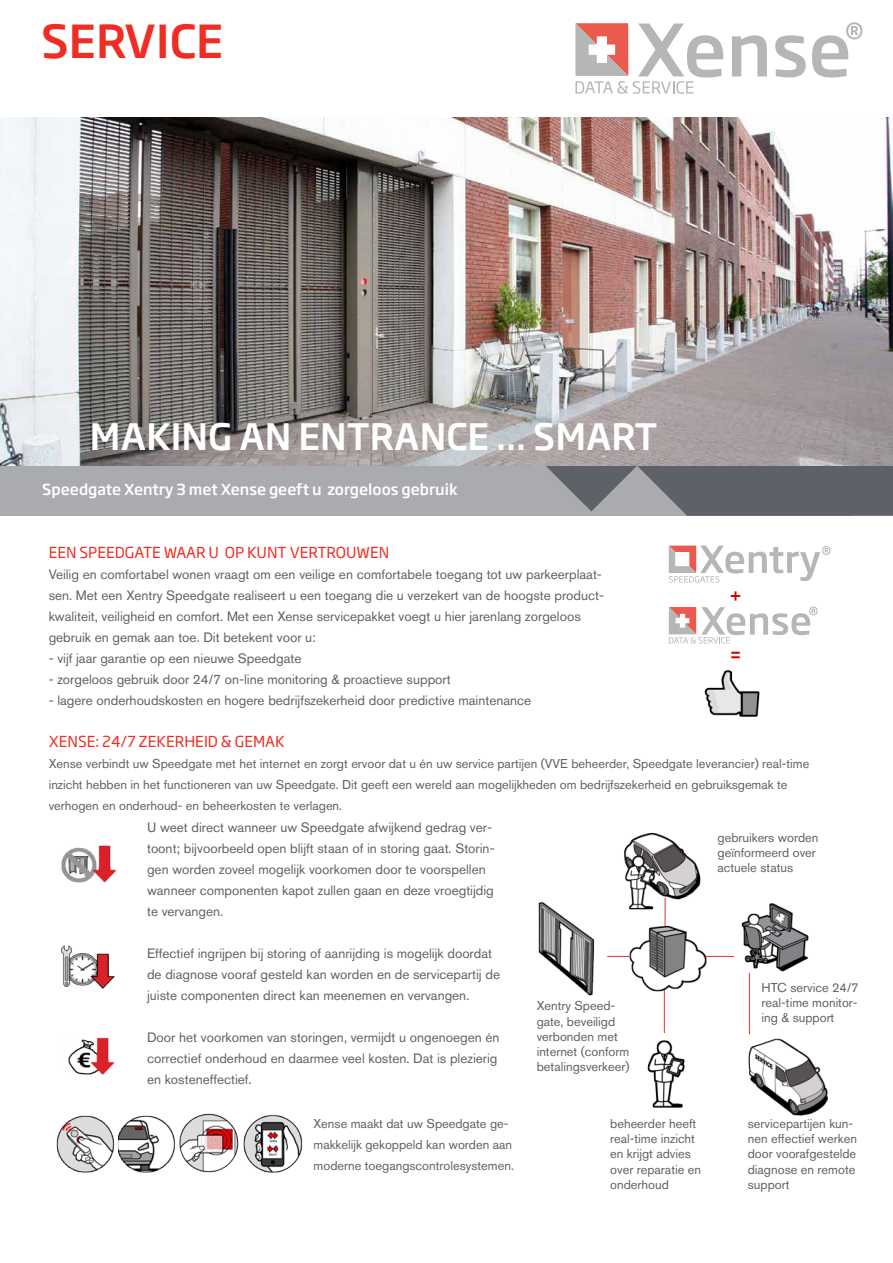
<style>
.page{position:relative;width:893px;height:1263px;background:#fff}
.page>*{position:absolute;margin:0;border:0;box-sizing:border-box;transform-origin:0 0}
.t1{font:500 45px "Soho Gothic Pro";color:#ee2e24}
.t2{font:500 36px "Soho Gothic Pro";color:#fff}
.t3{font:500 18px "Soho Gothic Pro";color:#c00}
.t4{font:15px "Soho Gothic Pro";color:#ee2e24}
.t5{font:500 15px "Soho Gothic Pro";color:#fff}
.t6{font:13.5px/21px "Akzidenz Grotesk BQ";color:#5e6168}
.t7{font:12.75px/15.3px "Akzidenz Grotesk BQ";color:#5e6168}
</style>
<div class="page">
<div style="left:0;top:466px;width:851px;height:50px;background:#a9abae"></div>
<svg style="left:546px;top:466px;width:347px;height:50px"></svg>
<img style="left:0;top:117px;width:893px;height:349px">
<hr style="left:607px;top:956px;width:127px;height:1px;background:#ee2e24">
<hr style="left:749px;top:973px;width:1px;height:61px;background:#ee2e24">
<hr style="left:664px;top:987px;width:1px;height:46px;background:#ee2e24">
<img style="left:538px;top:902px;width:82px;height:94px">
<img style="left:625px;top:916px;width:85px;height:84px">
<img style="left:726px;top:903px;width:83px;height:78px">
<img style="left:748px;top:1033px;width:80px;height:83px">
<img style="left:647px;top:1040px;width:38px;height:68px">
<img style="left:616px;top:832px;width:85px;height:84px">
<img style="left:68px;top:1037px;width:47px;height:38px">
<img style="left:61px;top:845px;width:56px;height:38px">
<img style="left:704px;top:670px;width:56px;height:47px">
<img style="left:61px;top:945px;width:54px;height:44px">
<img style="left:56px;top:1115px;width:119px;height:58px">
<img style="left:179px;top:1113px;width:60px;height:60px">
<svg style="left:669px;top:546px;width:162px;height:37px"></svg>
<svg style="left:669px;top:606px;width:149px;height:37px"></svg>
<svg style="left:732px;top:35px;width:35px;height:41px"></svg>
<svg style="left:775px;top:35px;width:31px;height:42px"></svg>
<svg style="left:812px;top:22px;width:50px;height:56px"></svg>
<svg style="left:575px;top:23px;width:148px;height:71px"></svg>
<img style="left:243px;top:1115px;width:60px;height:58px">
<h1 class="t1" style="left:41px;top:6px;width:184px">SERVICE</h1>
<h2 class="t2" style="left:90px;top:408px;width:569px">MAKING AN ENTRANCE ... SMART</h2>
<p class="t5" style="left:42px;top:478px;width:417px">Speedgate Xentry 3 met Xense geeft u zorgeloos gebruik</p>
<p class="t4" style="left:49px;top:541px;width:342px">EEN SPEEDGATE WAAR U OP KUNT VERTROUWEN</p>
<p class="t6" style="left:49px;top:564px;width:557px">Veilig en comfortabel wonen vraagt om een veilige en comfortabele toegang tot uw parkeerplaat&shy;sen. Met een Xentry Speedgate realiseert u een toegang die u verzekert van de hoogste product&shy;kwaliteit, veiligheid en comfort. Met een Xense servicepakket voegt u hier jarenlang zorgeloos gebruik en gemak aan toe. Dit betekent voor u:</p>
<p class="t6" style="left:49px;top:648px;width:254px">- vijf jaar garantie op een nieuwe Speedgate</p>
<p class="t6" style="left:49px;top:669px;width:404px">- zorgeloos gebruik door 24/7 on-line monitoring &amp; proactieve support</p>
<p class="t6" style="left:49px;top:690px;width:484px">- lagere onderhoudskosten en hogere bedrijfszekerheid door predictive maintenance</p>
<h3 class="t3" style="left:729px;top:582px;width:14px">+</h3>
<h3 class="t3" style="left:729px;top:641px;width:14px">=</h3>
<p class="t4" style="left:49px;top:730px;width:238px">XENSE: 24/7 ZEKERHEID &amp; GEMAK</p>
<p class="t7" style="left:49px;top:753px;width:762px;line-height:21px">Xense verbindt uw Speedgate met het internet en zorgt ervoor dat u én uw service partijen (VVE beheerder, Speedgate leverancier) real-time inzicht hebben in het functioneren van uw Speedgate. Dit geeft een wereld aan mogelijkheden om bedrijfszekerheid en gebruiksgemak te verhogen en onderhoud- en beheerkosten te verlagen.</p>
<p class="t6" style="left:147px;top:816px;width:349px">U weet direct wanneer uw Speedgate afwijkend gedrag ver&shy;toont; bijvoorbeeld open blijft staan of in storing gaat. Storin&shy;gen worden zoveel mogelijk voorkomen door te voorspellen wanneer componenten kapot zullen gaan en deze vroegtijdig te vervangen.</p>
<p class="t6" style="left:147px;top:942px;width:354px">Effectief ingrijpen bij storing of aanrijding is mogelijk doordat de diagnose vooraf gesteld kan worden en de servicepartij de juiste componenten direct kan meenemen en vervangen.</p>
<p class="t6" style="left:147px;top:1026px;width:354px">Door het voorkomen van storingen, vermijdt u ongenoegen én correctief onderhoud en daarmee veel kosten. Dat is plezierig en kosteneffectief.</p>
<p class="t7" style="left:314px;top:1113px;width:202px;line-height:21px">Xense maakt dat uw Speedgate ge&shy;makkelijk gekoppeld kan worden aan moderne toegangscontrolesystemen.</p>
<p class="t7" style="left:718px;top:829px;width:102px">gebruikers worden geïnformeerd over actuele status</p>
<p class="t7" style="left:537px;top:998px;width:94px">Xentry Speed&shy;gate, beveiligd verbonden met internet (conform betalingsverkeer)</p>
<p class="t7" style="left:610px;top:1116px;width:92px">beheerder heeft real-time inzicht en krijgt advies over reparatie en onderhoud</p>
<p class="t7" style="left:762px;top:979px;width:99px;text-align:justify">HTC service 24/7 real-time monitor&shy;ing &amp; support</p>
<p class="t7" style="left:748px;top:1116px;width:111px">servicepartijen kun&shy;nen effectief werken door voorafgestelde diagnose en remote support</p>
</div>
